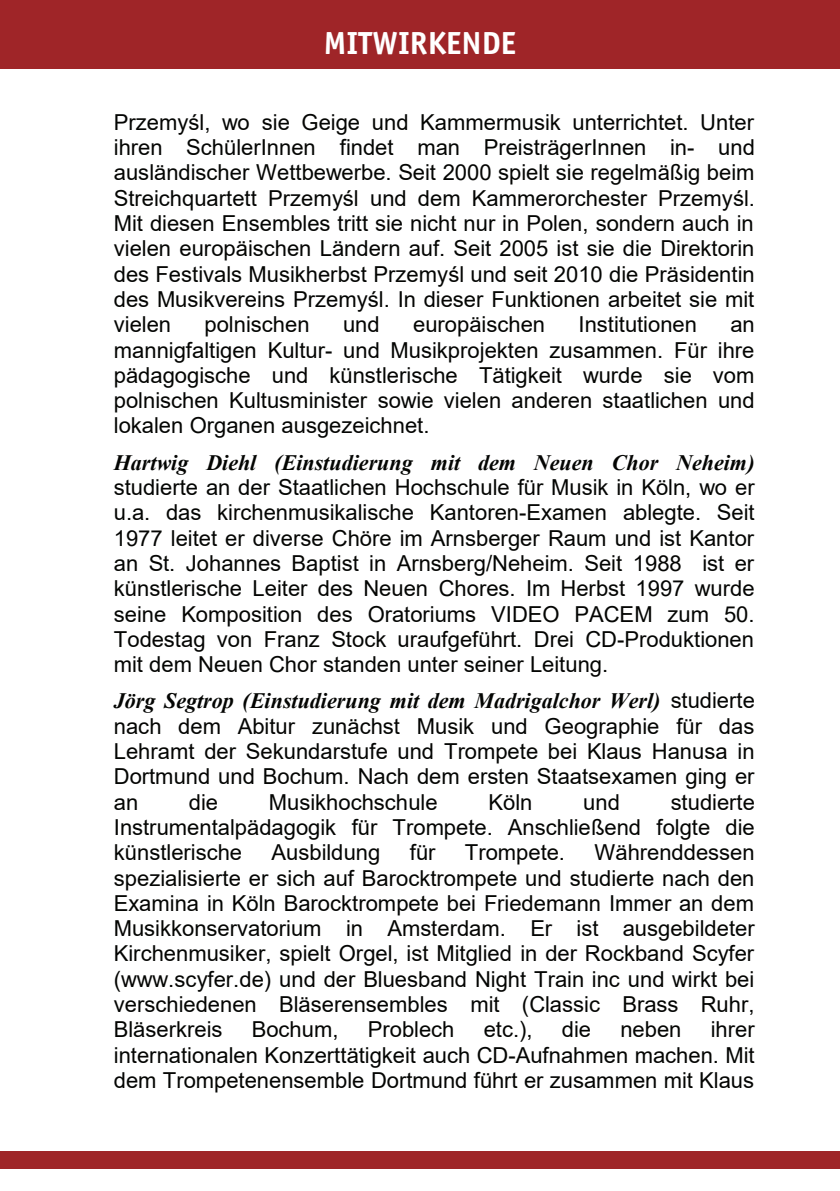
<style>
.page{position:relative;width:840px;height:1191px;background:#fff}
.page>*{position:absolute;margin:0;border:0;box-sizing:border-box;transform-origin:0 0}
.t1{font:700 32px "Officina Sans";color:#fff}
.t2{font:22px/25.2px "Arial";color:#040503;text-align:justify}
.t3{font:italic 700 22px "Times New Roman";color:#040503}
.s1{font-family:"Arial";font-weight:400;font-style:normal}
</style>
<div class="page">
<div style="left:0;top:0;width:839px;height:68px;background:#9f2528"></div>
<div style="left:0;top:1151px;width:839px;height:17px;background:#9f2528"></div>
<h1 class="t1" style="left:324px;top:23px;width:193px">MITWIRKEN DE</h1>
<p class="t2" style="left:114px;top:110px;width:642px">Przemyśl, wo sie Geige und Kammermusik unterrichtet. Unter ihren SchülerInnen findet man PreisträgerInnen in- und ausländischer Wettbewerbe. Seit 2000 spielt sie regelmäßig beim Streichquartett Przemyśl und dem Kammerorchester Przemyśl.<br>Mit diesen Ensembles tritt sie nicht nur in Polen, sondern auch in vielen europäischen Ländern auf. Seit 2005 ist sie die Direktorin des Festivals Musikherbst Przemyśl und seit 2010 die Präsidentin des Musikvereins Przemyśl. In dieser Funktionen arbeitet sie mit vielen</p>
<p class="t2" style="left:204px;top:312px;width:107px">polnischen</p>
<p class="t2" style="left:343px;top:312px;width:38px">und</p>
<p class="t2" style="left:413px;top:312px;width:133px">europäischen</p>
<p class="t2" style="left:578px;top:312px;width:120px">Institutionen</p>
<p class="t2" style="left:114px;top:312px;width:642px;text-indent:616px">an mannigfaltigen Kultur- und Musikprojekten zusammen. Für ihre pädagogische und künstlerische Tätigkeit wurde sie vom polnischen Kultusminister sowie vielen anderen staatlichen und lokalen Organen ausgezeichnet.</p>
<p class="t3" style="left:114px;top:451px;width:642px">Hartwig Diehl (Einstudierung mit dem Neuen Chor Neheim)</p>
<p class="t2" style="left:114px;top:475px;width:642px">studierte an der Staatlichen Hochschule für Musik in Köln, wo er u.a. das kirchenmusikalische Kantoren-Examen ablegte. Seit 1977 leitet er diverse Chöre im Arnsberger Raum und ist Kantor an St. Johannes Baptist in Arnsberg/Neheim. Seit 1988 ist er künstlerische Leiter des Neuen Chores. Im Herbst 1997 wurde seine Komposition des Oratoriums VIDEO PACEM zum 50.<br>Todestag von Franz Stock uraufgeführt. Drei CD-Produktionen mit dem Neuen Chor standen unter seiner Leitung.</p>
<p class="t3" style="left:114px;top:690px;width:642px">Jörg Segtrop (Einstudierung mit dem Madrigalchor Werl) <span class="s1">studierte</span></p>
<p class="t2" style="left:114px;top:714px;width:642px">nach dem Abitur zunächst Musik und Geographie für das Lehramt der Sekundarstufe und Trompete bei Klaus Hanusa in Dortmund und Bochum. Nach dem ersten Staatsexamen ging er an</p>
<p class="t2" style="left:189px;top:790px;width:31px">die</p>
<p class="t2" style="left:269px;top:790px;width:170px">Musikhochschule</p>
<p class="t2" style="left:488px;top:790px;width:45px">Köln</p>
<p class="t2" style="left:583px;top:790px;width:38px">und</p>
<p class="t2" style="left:114px;top:790px;width:642px;text-indent:556px">studierte Instrumentalpädagogik für Trompete. Anschließend folgte die künstlerische</p>
<p class="t2" style="left:271px;top:840px;width:110px">Ausbildung</p>
<p class="t2" style="left:409px;top:840px;width:27px">für</p>
<p class="t2" style="left:464px;top:840px;width:102px">Trompete.</p>
<p class="t2" style="left:114px;top:840px;width:642px;text-indent:480px">Währenddessen spezialisierte er sich auf Barocktrompete und studierte nach den Examina in Köln Barocktrompete bei Friedemann Immer an dem Musikkonservatorium in Amsterdam. Er ist ausgebildeter Kirchenmusiker, spielt Orgel, ist Mitglied in der Rockband Scyfer (www.scyfer.de) und der Bluesband Night Train inc und wirkt bei verschiedenen Bläserensembles mit (Classic Brass Ruhr, Bläserkreis</p>
<p class="t2" style="left:251px;top:1017px;width:88px">Bochum,</p>
<p class="t2" style="left:367px;top:1017px;width:88px">Problech</p>
<p class="t2" style="left:483px;top:1017px;width:50px">etc.),</p>
<p class="t2" style="left:561px;top:1017px;width:31px">die</p>
<p class="t2" style="left:620px;top:1017px;width:63px">neben</p>
<p class="t2" style="left:114px;top:1017px;width:642px;text-indent:596px">ihrer internationalen Konzerttätigkeit auch CD-Aufnahmen machen. Mit dem Trompetenensemble Dortmund führt er zusammen mit Klaus</p>
</div>
